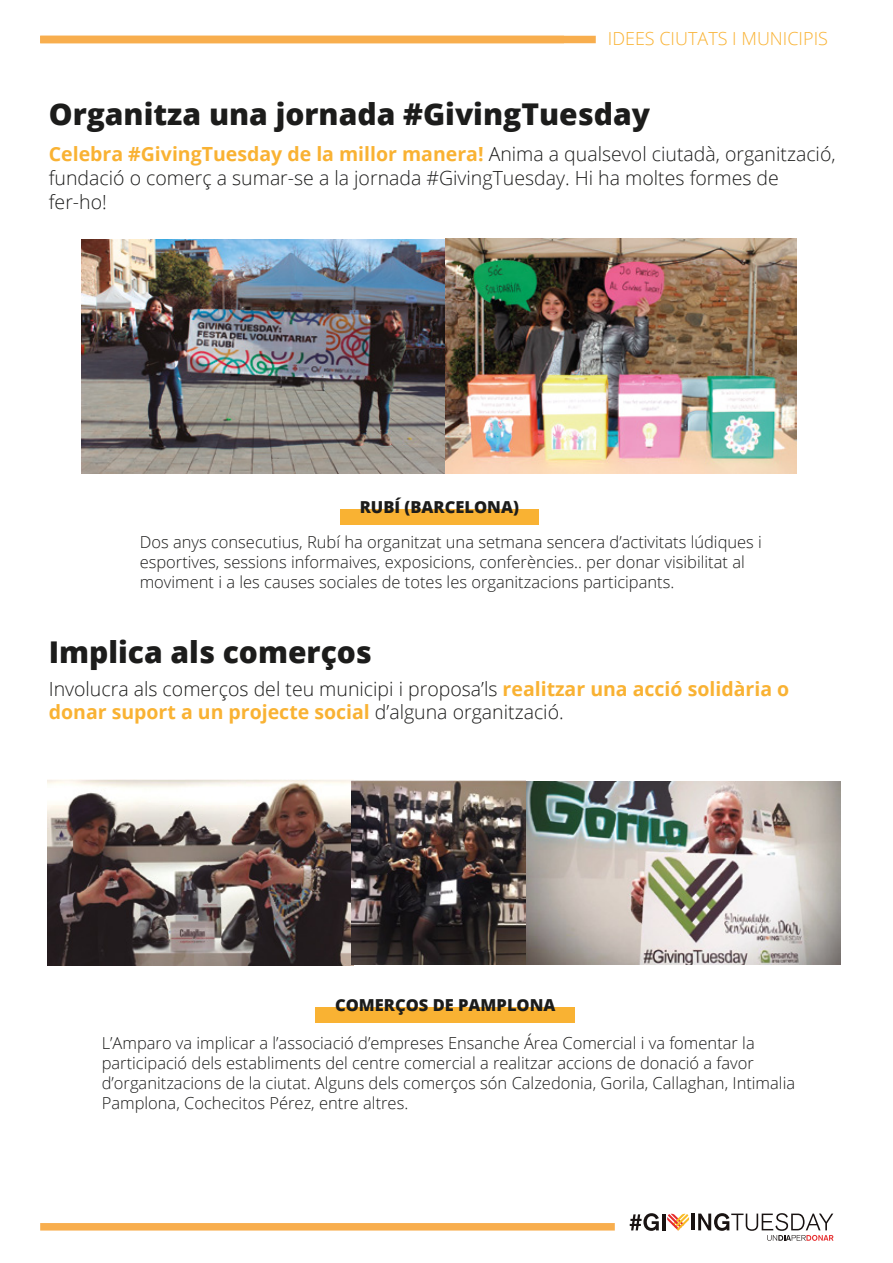
<style>
.page{position:relative;width:893px;height:1263px;background:#fff}
.page>*{position:absolute;margin:0;border:0;box-sizing:border-box;transform-origin:0 0}
.t1{font:800 30px "Open Sans";color:#1c1c1b}
.t2{font:300 19.5px/24px "Open Sans";color:#1c1c1b}
.t3{font:300 18px "Open Sans";color:#f9b233}
.t4{font:300 16.5px/19.8px "Open Sans";color:#1c1c1b}
.t5{font:800 16.5px "Open Sans";color:#1c1c1b}
.s1{font-weight:700;color:#f9b233}
</style>
<div class="page">
<div style="left:340px;top:509px;width:198px;height:15px;background:#f9b233"></div>
<div style="left:316px;top:1007px;width:259px;height:15px;background:#f9b233"></div>
<img style="left:82px;top:239px;width:715px;height:235px">
<img style="left:47px;top:780px;width:305px;height:185px">
<img style="left:525px;top:781px;width:315px;height:184px">
<img style="left:352px;top:780px;width:173px;height:185px">
<div style="left:40px;top:36px;width:556px;height:7px;background:#f8ae4e"></div>
<div style="left:40px;top:1223px;width:575px;height:7px;background:#f8ae4e"></div>
<svg style="left:667px;top:1213px;width:22px;height:17px"></svg>
<svg style="left:630px;top:1213px;width:29px;height:18px"></svg>
<hr style="left:662px;top:1213px;width:3px;height:17px;background:#191312">
<hr style="left:691px;top:1213px;width:4px;height:17px;background:#191312">
<svg style="left:698px;top:1213px;width:135px;height:28px"></svg>
<p class="t3" style="left:608px;top:26px;width:222px">IDEES CIUTATS I MUNICIPIS</p>
<h1 class="t1" style="left:49px;top:91px;width:603px">Organitza una jornada #GivingTuesday</h1>
<p class="t2" style="left:49px;top:141px;width:788px"><span class="s1">Celebra #GivingTuesday de la millor manera!</span> Anima a qualsevol ciutadà, organització, fundació o comerç a sumar-se a la jornada #GivingTuesday. Hi ha moltes formes de fer-ho!</p>
<p class="t5" style="left:360px;top:494px;width:161px">RUBÍ (BARCELONA)</p>
<p class="t4" style="left:140px;top:532px;width:624px">Dos anys consecutius, Rubí ha organitzat una setmana sencera d’activitats lúdiques i esportives, sessions informaives, exposicions, conferències.. per donar visibilitat al moviment i a les causes sociales de totes les organitzacions participants.</p>
<h1 class="t1" style="left:49px;top:629px;width:325px">Implica als comerços</h1>
<p class="t2" style="left:49px;top:677px;width:742px;line-height:23.4px">Involucra als comerços del teu municipi i proposa’ls <span class="s1">realitzar una acció solidària o donar suport a un projecte social</span> d’alguna organització.</p>
<p class="t5" style="left:335px;top:992px;width:222px">COMERÇOS DE PAMPLONA</p>
<p class="t4" style="left:102px;top:1033px;width:695px">L’Amparo va implicar a l’associació d’empreses Ensanche Área Comercial i va fomentar la participació dels establiments del centre comercial a realitzar accions de donació a favor d’organitzacions de la ciutat. Alguns dels comerços són Calzedonia, Gorila, Callaghan, Intimalia Pamplona, Cochecitos Pérez, entre altres.</p>
</div>
